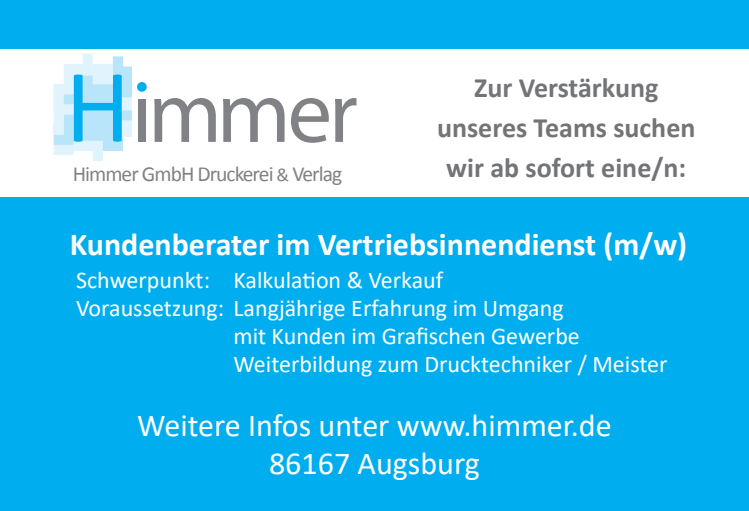
<style>
.page{position:relative;width:749px;height:511px;background:#fff}
.page>*{position:absolute;margin:0;border:0;box-sizing:border-box;transform-origin:0 0}
.t1{font:32px/38.4px "Calibri";color:#fff;text-align:center}
.t2{font:700 32px "Calibri";color:#fff}
.t3{font:700 28px/40px "Calibri";color:#737477;text-align:center}
.t4{font:24px "Calibri";color:#fff}
.t5{font:21.6px "Calibri";letter-spacing:-.045em;color:#808285}
.s1{font-size:18.4px}
</style>
<div class="page">
<div style="left:0;top:0;width:748px;height:510px;background:#00aeef"></div>
<div style="left:0;top:49px;width:748px;height:148px;background:#fff"></div>
<svg style="left:154px;top:98px;width:62px;height:44px"></svg>
<svg style="left:223px;top:98px;width:61px;height:44px"></svg>
<svg style="left:291px;top:98px;width:38px;height:45px"></svg>
<svg style="left:335px;top:98px;width:21px;height:44px"></svg>
<div style="left:138px;top:99px;width:8px;height:43px;background:#808285"></div>
<div style="left:137px;top:82px;width:10px;height:10px;background:#00aeef;border-radius:50%"></div>
<svg style="left:53px;top:54px;width:79px;height:107px"></svg>
<p class="t5" style="left:73px;top:166px;width:271px">Himmer GmbH Druckerei <span class="s1">&amp;</span> Verlag</p>
<p class="t3" style="left:437px;top:69px;width:260px">Zur Verstärkung unseres Teams suchen wir ab sofort eine/n:</p>
<h1 class="t2" style="left:70px;top:232px;width:619px">Kundenberater im Vertriebsinnendienst (m/w)</h1>
<p class="t4" style="left:76px;top:262px;width:368px">Schwerpunkt: Kalkulaion &amp; Verkauf</p>
<p class="t4" style="left:76px;top:290px;width:489px">Voraussetzung: Langjährige Erfahrung im Umgang</p>
<p class="t4" style="left:233px;top:319px;width:348px">mit Kunden im Graischen Gewerbe</p>
<p class="t4" style="left:233px;top:347px;width:435px">Weiterbildung zum Drucktechniker / Meister</p>
<h1 class="t1" style="left:137px;top:405px;width:476px">Weitere Infos unter www.himmer.de<br>86167 Augsburg</h1>
</div>
